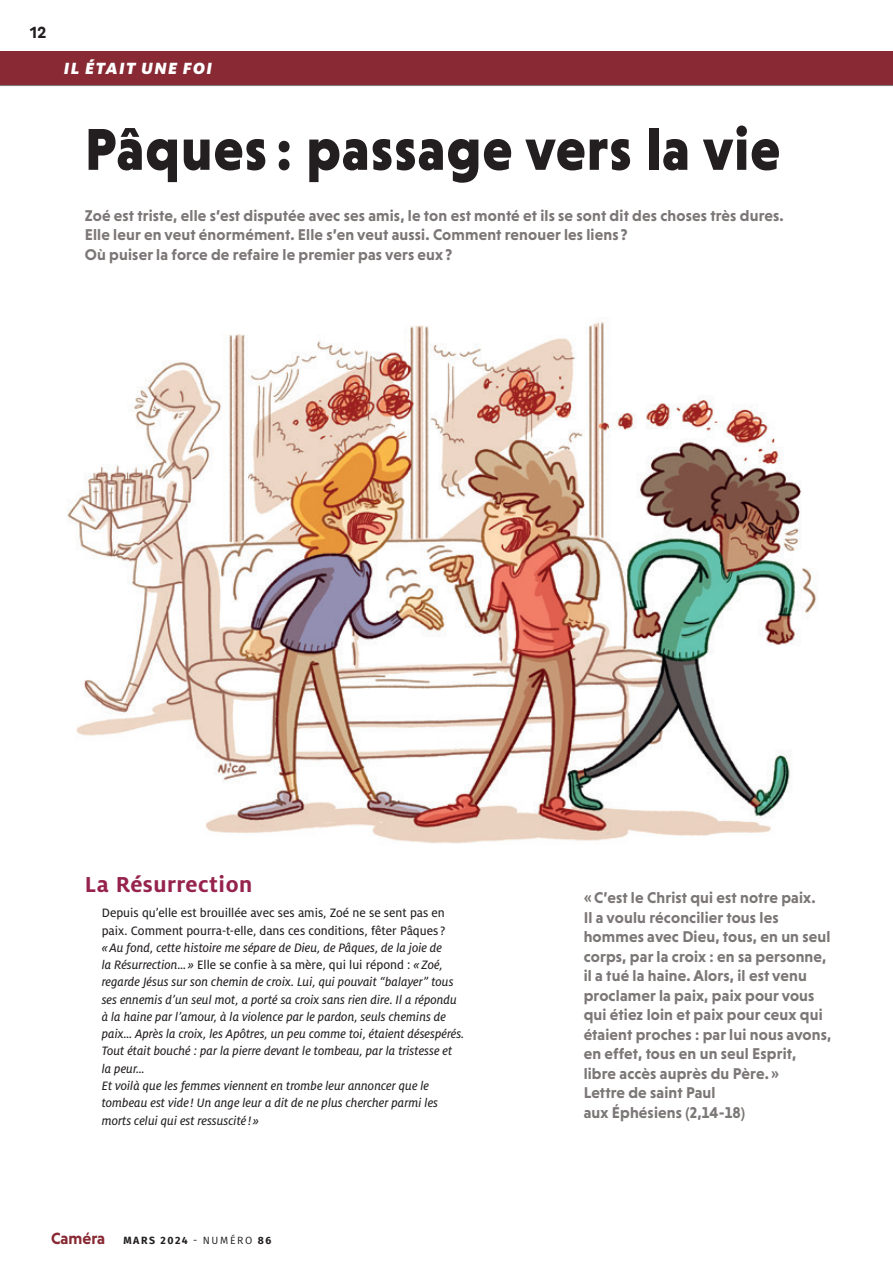
<style>
.page{position:relative;width:893px;height:1263px;background:#fff}
.page>*{position:absolute;margin:0;border:0;box-sizing:border-box;transform-origin:0 0}
.t1{font:900 60px "Niveau Grotesk";letter-spacing:.02em;color:#231f20;scale:.94 1}
.t2{font:700 24px "Milo OT";letter-spacing:.02em;color:#96234d}
.Rubriques_bandeau{font:italic 900 18px "Milo OT";letter-spacing:.07em;color:#fff}
.t3{font:700 16.5px "Pluto Cond";color:#231f20}
.t4{font:700 15.9px/19.5px "Niveau Grotesk";letter-spacing:.01em;color:#7b7776}
.t5{font:13.5px/17.2px "Milo OT Text Ita";color:#231f20}
.t6{font:700 10.5px "Fira Sans";letter-spacing:.15em;color:#231f20}
.s1{font-family:"Milo OT Text"}
.s2{font-family:"Niveau Grotesk";font-size:16.5px;color:#882933}
.s3{font-weight:400}
</style>
<div class="page">
<div style="left:0;top:51px;width:893px;height:34px;background:#882933"></div>
<hr style="left:0;top:85px;width:893px;height:1px;background:#808285">
<img style="left:67px;top:322px;width:750px;height:522px">
<p class="t3" style="left:36px;top:20px;width:12px">8</p>
<p class="t3" style="left:30px;top:23px;width:18px">12</p>
<p class="Rubriques_bandeau" style="left:64px;top:55px;width:150px">IL ÉTAIT UNE FOI</p>
<p class="Rubriques_bandeau" style="left:64px;top:58px;width:150px">IL ÉTAIT UNE FOI</p>
<p class="t1" style="left:85px;top:115px;width:741px">Pâques : passage vers la vie</p>
<p class="t4" style="left:85px;top:205px;width:700px">Zoé est triste, elle s’est disputée avec ses amis, le ton est monté et ils se sont dit des choses très dures.<br>Elle leur en veut énormément. Elle s’en veut aussi. Comment renouer les liens ?<br>Où puiser la force de refaire le premier pas vers eux ?</p>
<p class="t2" style="left:85px;top:870px;width:169px">La Résurrection</p>
<p class="t5" style="left:102px;top:905px;width:364px"><span class="s1">Depuis qu’elle est brouillée avec ses amis, Zoé ne se sent pas en paix. Comment pourra-t-elle, dans ces conditions, fêter Pâques ?<br></span>« Au fond, cette histoire me sépare de Dieu, de Pâques, de la joie de<br>la Résurrection… » <span class="s1">Elle se confie à sa mère, qui lui répond :</span> « Zoé, regarde Jésus sur son chemin de croix. Lui, qui pouvait “balayer” tous ses ennemis d’un seul mot, a porté sa croix sans rien dire. Il a répondu à la haine par l’amour, à la violence par le pardon, seuls chemins de paix… Après la croix, les Apôtres, un peu comme toi, étaient désespérés.<br>Tout était bouché : par la pierre devant le tombeau, par la tristesse et la peur…<br>Et voilà que les femmes viennent en trombe leur annoncer que le tombeau est vide ! Un ange leur a dit de ne plus chercher parmi les morts celui qui est ressuscité ! »</p>
<p class="t4" style="left:584px;top:888px;width:249px">« C’est le Christ qui est notre paix.<br>Il a voulu réconcilier tous les hommes avec Dieu, tous, en un seul corps, par la croix : en sa personne, il a tué la haine. Alors, il est venu proclamer la paix, paix pour vous qui étiez loin et paix pour ceux qui étaient proches : par lui nous avons, en effet, tous en un seul Esprit, libre accès auprès du Père. »<br>Lettre de saint Paul<br>aux Éphésiens (2,14-18)</p>
<p class="t6" style="left:51px;top:1231px;width:222px"><span class="s2">Caméra</span> MARS 2024 <span class="s3">- NUMÉRO</span> 86</p>
</div>
